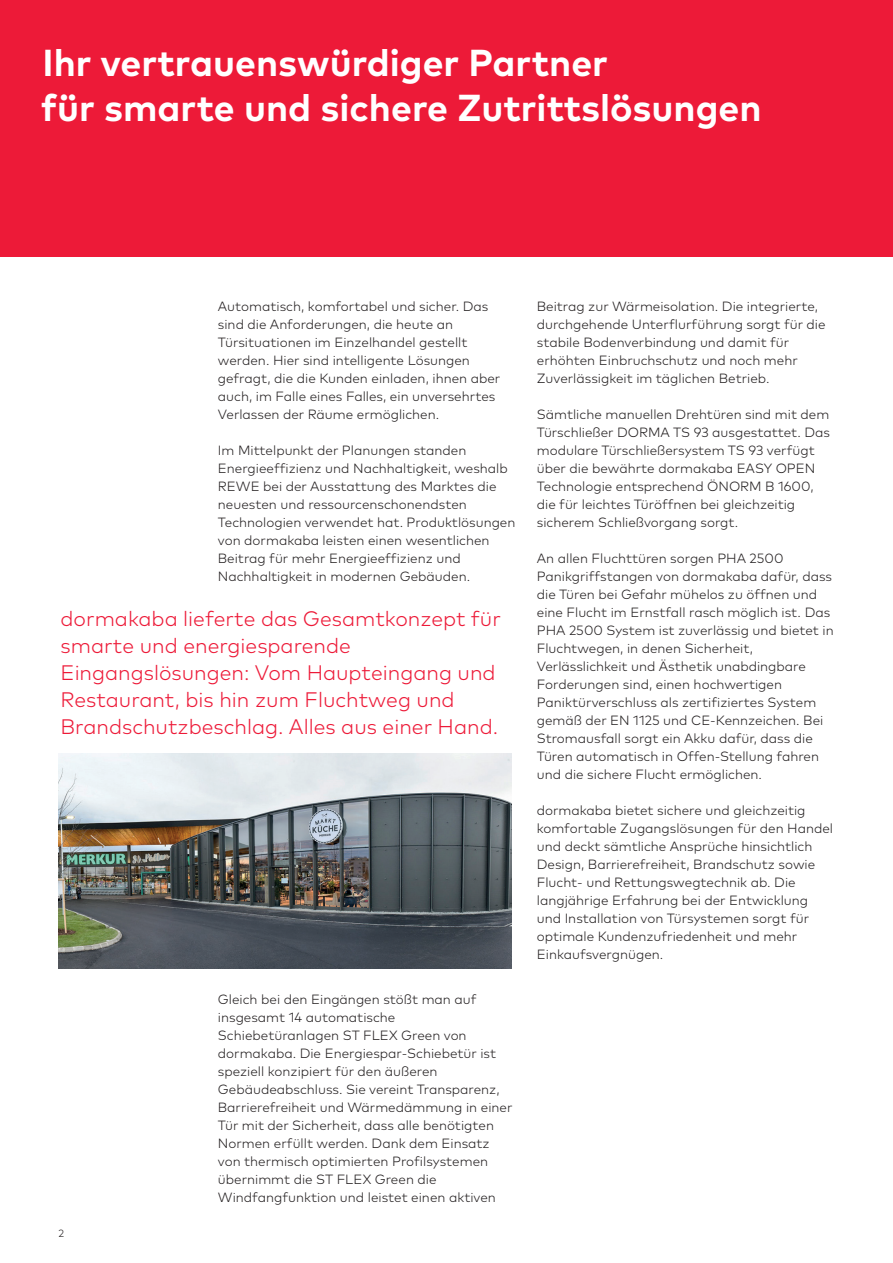
<style>
.page{position:relative;width:893px;height:1263px;background:#fff}
.page>*{position:absolute;margin:0;border:0;box-sizing:border-box;transform-origin:0 0}
.t1{font:700 37.5px/45px "Mark Pro";color:#fff}
.t2{font:300 21px/27px "Mark Pro";color:#ed1a38}
.t3{font:300 13.35px/18px "Mark Pro";color:#231f20}
.t4{font:300 10.5px "Mark Pro";color:#231f20}
</style>
<div class="page">
<div style="left:0;top:0;width:893px;height:256px;background:#ed1a38"></div>
<img style="left:58px;top:754px;width:454px;height:215px">
<h1 class="t1" style="left:41px;top:38px;width:722px">Ihr vertrauenswürdiger Partner<br>für smarte und sichere Zutrittslösungen</h1>
<p class="t3" style="left:218px;top:296px;width:284px">Automatisch, komfortabel und sicher. Das sind die Anforderungen, die heute an Türsituationen im Einzelhandel gestellt werden. Hier sind intelligente Lösungen gefragt, die die Kunden einladen, ihnen aber auch, im Falle eines Falles, ein unversehrtes Verlassen der Räume ermöglichen.</p>
<p class="t3" style="left:218px;top:440px;width:299px">Im Mittelpunkt der Planungen standen Energieeffizienz und Nachhaltigkeit, weshalb REWE bei der Ausstattung des Marktes die neuesten und ressourcenschonendsten Technologien verwendet hat. Produktlösungen von dormakaba leisten einen wesentlichen Beitrag für mehr Energieeffizienz und Nachhaltigkeit in modernen Gebäuden.</p>
<h2 class="t2" style="left:61px;top:603px;width:442px">dormakaba lieferte das Gesamtkonzept für smarte und energiesparende Eingangslösungen: Vom Haupteingang und Restaurant, bis hin zum Fluchtweg und Brandschutzbeschlag. Alles aus einer Hand.</h2>
<p class="t4" style="left:58px;top:1225px;width:7px">2</p>
<p class="t3" style="left:218px;top:989px;width:296px">Gleich bei den Eingängen stößt man auf insgesamt 14 automatische Schiebetüranlagen ST FLEX Green von dormakaba. Die Energiespar-Schiebetür ist speziell konzipiert für den äußeren Gebäudeabschluss. Sie vereint Transparenz, Barrierefreiheit und Wärmedämmung in einer Tür mit der Sicherheit, dass alle benötigten Normen erfüllt werden. Dank dem Einsatz von thermisch optimierten Profilsystemen übernimmt die ST FLEX Green die Windfangfunktion und leistet einen aktiven</p>
<p class="t3" style="left:537px;top:296px;width:290px">Beitrag zur Wärmeisolation. Die integrierte, durchgehende Unterflurführung sorgt für die stabile Bodenverbindung und damit für erhöhten Einbruchschutz und noch mehr Zuverlässigkeit im täglichen Betrieb.</p>
<p class="t3" style="left:537px;top:404px;width:295px">Sämtliche manuellen Drehtüren sind mit dem Türschließer DORMA TS 93 ausgestattet. Das modulare Türschließersystem TS 93 verfügt über die bewährte dormakaba EASY OPEN Technologie entsprechend ÖNORM B 1600, die für leichtes Türöffnen bei gleichzeitig sicherem Schließvorgang sorgt.</p>
<p class="t3" style="left:537px;top:548px;width:298px">An allen Fluchttüren sorgen PHA 2500<br>Panikgriffstangen von dormakaba dafür, dass die Türen bei Gefahr mühelos zu öffnen und eine Flucht im Ernstfall rasch möglich ist. Das PHA 2500 System ist zuverlässig und bietet in Fluchtwegen, in denen Sicherheit, Verlässlichkeit und Ästhetik unabdingbare Forderungen sind, einen hochwertigen Paniktürverschluss als zertifiziertes System gemäß der EN 1125 und CE-Kennzeichen. Bei Stromausfall sorgt ein Akku dafür, dass die Türen automatisch in Offen-Stellung fahren und die sichere Flucht ermöglichen.</p>
<p class="t3" style="left:537px;top:800px;width:298px">dormakaba bietet sichere und gleichzeitig komfortable Zugangslösungen für den Handel und deckt sämtliche Ansprüche hinsichtlich Design, Barrierefreiheit, Brandschutz sowie Flucht- und Rettungswegtechnik ab. Die langjährige Erfahrung bei der Entwicklung und Installation von Türsystemen sorgt für optimale Kundenzufriedenheit und mehr Einkaufsvergnügen.</p>
</div>
